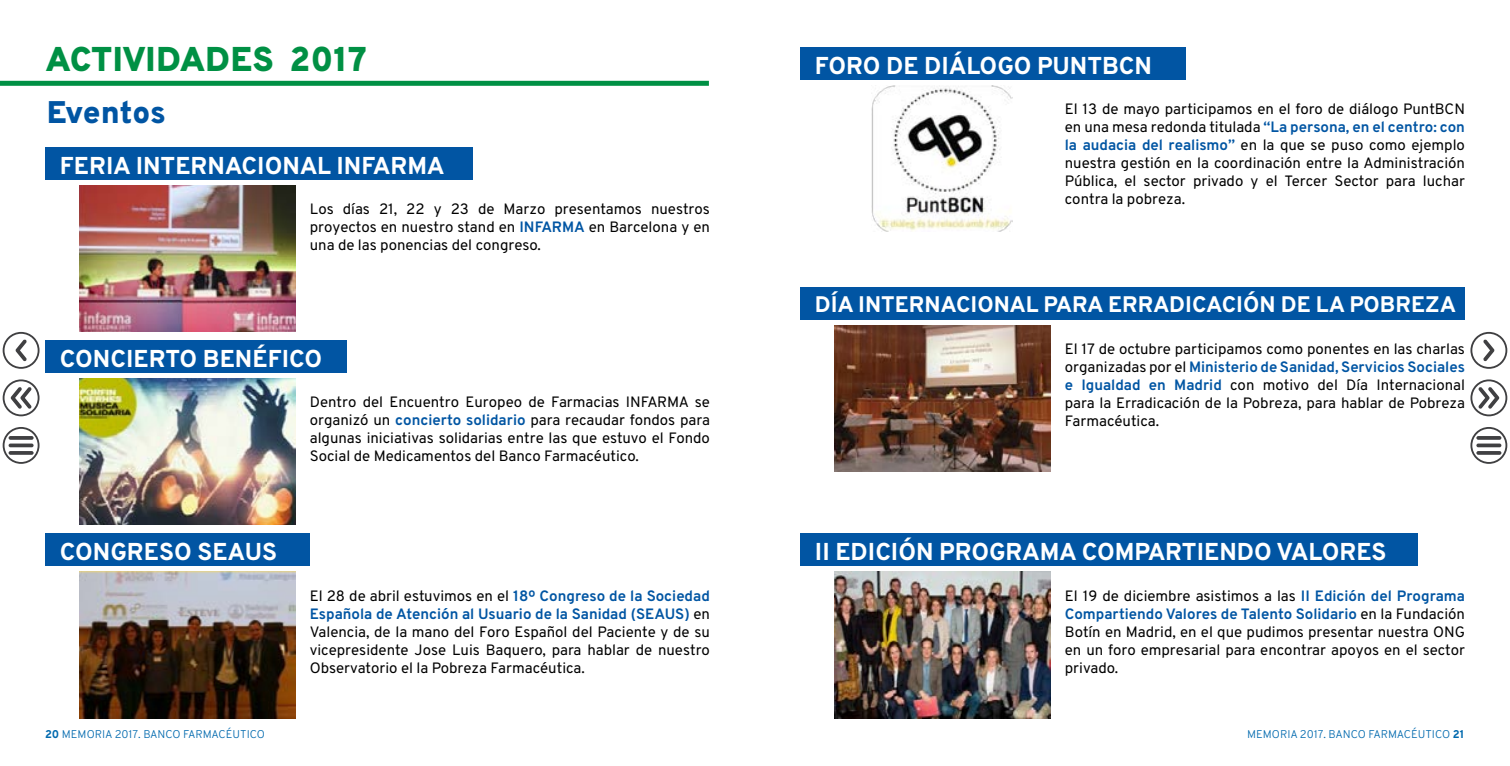
<style>
.page{position:relative;width:1510px;height:766px;background:#fff}
.page>*{position:absolute;margin:0;border:0;box-sizing:border-box;transform-origin:0 0}
.t1{font:800 34.38px "Overpass";color:#009044}
.t2{font:800 31.25px "Overpass";letter-spacing:-.005em;color:#0155a3}
.t3{font:800 24.38px "Overpass";color:#fff}
.t4{font:800 22.5px "Overpass";color:#fff}
.t5{font:15px/18px "Overpass";color:#000;text-align:justify}
.t6{font:300 11.25px "Overpass";color:#0069ae}
.s1{font-weight:700;color:#0155a3}
.s2{font-weight:800}
</style>
<div class="page">
<div style="left:0;top:81px;width:709px;height:5px;background:#009044"></div>
<div style="left:46px;top:147px;width:426px;height:33px;background:#0155a3"></div>
<div style="left:800px;top:47px;width:385px;height:32px;background:#0155a3"></div>
<div style="left:46px;top:340px;width:301px;height:32px;background:#0155a3"></div>
<div style="left:800px;top:287px;width:664px;height:32px;background:#0155a3"></div>
<div style="left:46px;top:533px;width:264px;height:32px;background:#0155a3"></div>
<div style="left:800px;top:533px;width:617px;height:32px;background:#0155a3"></div>
<img style="left:79px;top:185px;width:216px;height:147px">
<img style="left:871px;top:85px;width:141px;height:146px">
<img style="left:79px;top:378px;width:216px;height:146px">
<img style="left:834px;top:325px;width:216px;height:146px">
<img style="left:79px;top:571px;width:216px;height:147px">
<img style="left:834px;top:571px;width:216px;height:147px">
<svg style="left:1470px;top:332px;width:37px;height:37px"></svg>
<svg style="left:1470px;top:379px;width:37px;height:37px"></svg>
<svg style="left:3px;top:332px;width:37px;height:37px"></svg>
<svg style="left:3px;top:379px;width:37px;height:37px"></svg>
<svg style="left:1470px;top:427px;width:37px;height:36px"></svg>
<hr style="left:1476px;top:436px;width:25px;height:3px;background:#404042;border-radius:2px">
<svg style="left:1476px;top:443px;width:25px;height:4px"></svg>
<hr style="left:1476px;top:451px;width:25px;height:3px;background:#404042;border-radius:2px">
<svg style="left:3px;top:427px;width:37px;height:36px"></svg>
<hr style="left:9px;top:436px;width:25px;height:3px;background:#404042;border-radius:2px">
<svg style="left:9px;top:443px;width:25px;height:4px"></svg>
<hr style="left:9px;top:451px;width:25px;height:3px;background:#404042;border-radius:2px">
<h1 class="t1" style="left:46px;top:37px;width:323px">ACTIVIDADES 2017</h1>
<h2 class="t2" style="left:47px;top:93px;width:121px">Eventos</h2>
<h3 class="t3" style="left:60px;top:150px;width:386px">FERIA INTERNACIONAL INFARMA</h3>
<p class="t5" style="left:310px;top:200px;width:402px">Los días 21, 22 y 23 de Marzo presentamos nuestros proyectos en nuestro stand en <span class="s1">INFARMA</span> en Barcelona y en una de las ponencias del congreso.</p>
<h3 class="t3" style="left:60px;top:343px;width:264px">CONCIERTO BENÉFICO</h3>
<p class="t5" style="left:310px;top:393px;width:402px">Dentro del Encuentro Europeo de Farmacias INFARMA se organizó un <span class="s1">concierto solidario</span> para recaudar fondos para algunas iniciativas solidarias entre las que estuvo el Fondo Social de Medicamentos del Banco Farmacéutico.</p>
<h3 class="t3" style="left:815px;top:50px;width:338px">FORO DE DIÁLOGO PUNTBCN</h3>
<p class="t5" style="left:1064px;top:100px;width:402px">El 13 de mayo participamos en el foro de diálogo PuntBCN en una mesa redonda titulada <span class="s1">“La persona, en el centro: con la audacia del realismo”</span> en la que se puso como ejemplo nuestra gestión en la coordinación entre la Administración Pública, el sector privado y el Tercer Sector para luchar contra la pobreza.</p>
<h3 class="t4" style="left:815px;top:290px;width:643px">DÍA INTERNACIONAL PARA ERRADICACIÓN DE LA POBREZA</h3>
<p class="t5" style="left:1064px;top:340px;width:402px">El 17 de octubre participamos como ponentes en las charlas organizadas por el <span class="s1">Ministerio de Sanidad, Servicios Sociales e Igualdad en Madrid</span> con motivo del Día Internacional para la Erradicación de la Pobreza, para hablar de Pobreza Farmacéutica.</p>
<h3 class="t3" style="left:60px;top:536px;width:219px">CONGRESO SEAUS</h3>
<h3 class="t3" style="left:815px;top:536px;width:573px">II EDICIÓN PROGRAMA COMPARTIENDO VALORES</h3>
<p class="t5" style="left:310px;top:586px;width:402px">El 28 de abril estuvimos en el <span class="s1">18º Congreso de la Sociedad Española de Atención al Usuario de la Sanidad (SEAUS)</span> en Valencia, de la mano del Foro Español del Paciente y de su vicepresidente Jose Luis Baquero, para hablar de nuestro Observatorio el la Pobreza Farmacéutica.</p>
<p class="t5" style="left:1064px;top:586px;width:402px">El 19 de diciembre asistimos a las <span class="s1">II Edición del Programa Compartiendo Valores de Talento Solidario</span> en la Fundación Botín en Madrid, en el que pudimos presentar nuestra ONG en un foro empresarial para encontrar apoyos en el sector privado.</p>
<p class="t6" style="left:45px;top:727px;width:221px"><span class="s2">20</span> MEMORIA 2017. BANCO FARMACÉUTICO</p>
<p class="t6" style="left:1247px;top:727px;width:219px">MEMORIA 2017. BANCO FARMACÉUTICO <span class="s2">21</span></p>
</div>
